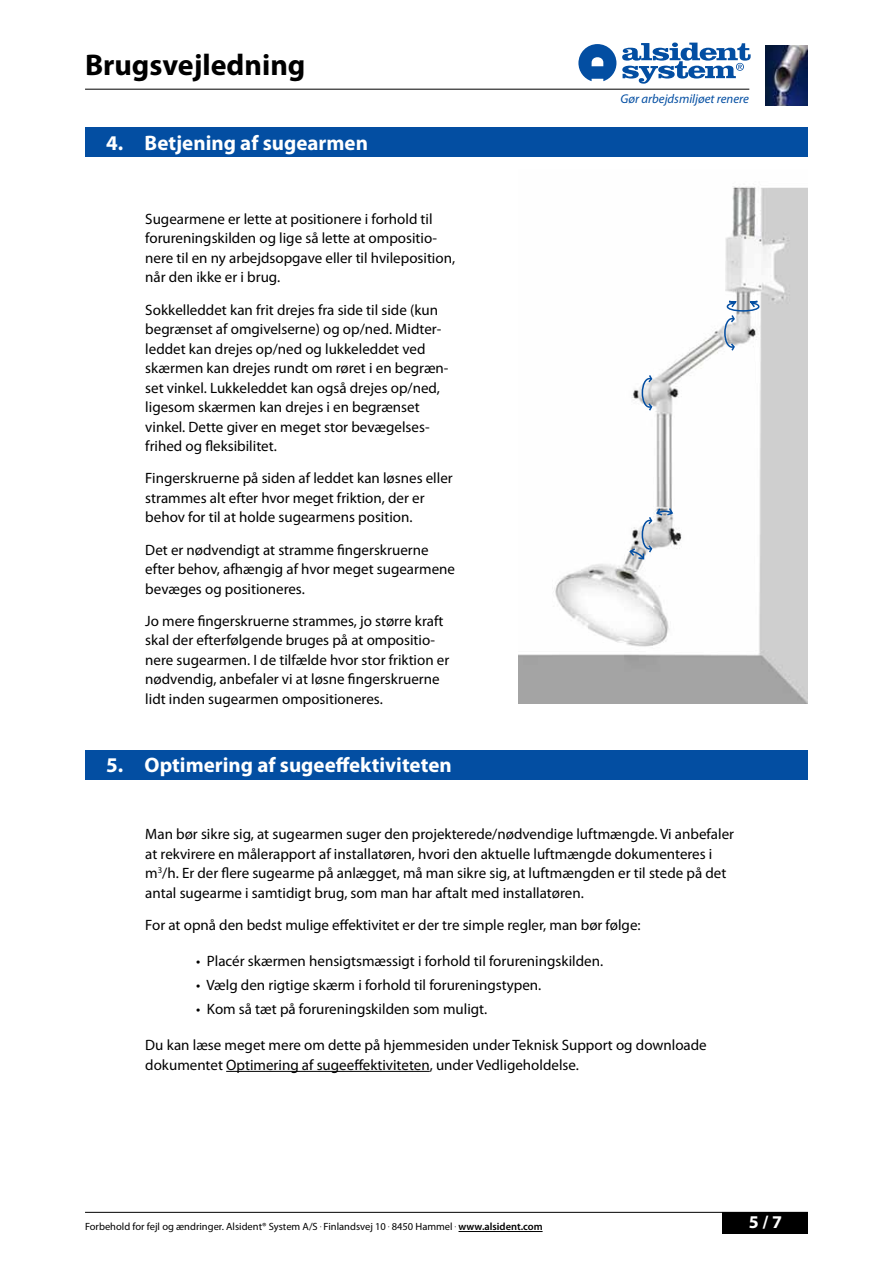
<style>
.page{position:relative;width:893px;height:1263px;background:#fff}
.page>*{position:absolute;margin:0;border:0;box-sizing:border-box;transform-origin:0 0}
.t1{font:700 30px "Myriad Pro";color:#000}
.t2{font:700 21px "Myriad Pro";color:#fff}
.t3{font:700 18px "Myriad Pro";color:#fff}
.t4{font:15px/19.5px "Myriad Pro";color:#000}
.t5{font:italic 12.75px "Myriad Pro";color:#034ea2}
.t6{font:10.5px "Myriad Pro";color:#000}
.s1{font-weight:600}
</style>
<div class="page">
<svg style="left:578px;top:44px;width:38px;height:37px"></svg>
<svg style="left:622px;top:43px;width:129px;height:41px"></svg>
<hr style="left:85px;top:89px;width:664px;height:1px;background:#000">
<img style="left:766px;top:45px;width:42px;height:60px">
<hr style="left:85px;top:1212px;width:723px;height:1px;background:#000">
<div style="left:723px;top:1212px;width:85px;height:21px;background:#000"></div>
<hr style="left:458px;top:1231px;width:85px;height:1px;background:#000">
<hr style="left:226px;top:1071px;width:204px;height:1px;background:#000">
<img style="left:519px;top:186px;width:289px;height:518px">
<svg style="left:641px;top:373px;width:12px;height:39px"></svg>
<svg style="left:723px;top:300px;width:37px;height:52px"></svg>
<svg style="left:628px;top:506px;width:46px;height:54px"></svg>
<div style="left:85px;top:750px;width:723px;height:30px;background:#034ea2"></div>
<div style="left:85px;top:128px;width:723px;height:29px;background:#034ea2"></div>
<h1 class="t1" style="left:85px;top:45px;width:222px">Brugsvejledning</h1>
<h2 class="t2" style="left:106px;top:129px;width:263px">4. Betjening af sugearmen</h2>
<p class="t4" style="left:145px;top:209px;width:311px">Sugearmene er lette at positionere i forhold til forureningskilden og lige så lette at ompositio&shy;nere til en ny arbejdsopgave eller til hvileposition, når den ikke er i brug.</p>
<p class="t4" style="left:145px;top:300px;width:305px">Sokkelleddet kan frit drejes fra side til side (kun begrænset af omgivelserne) og op/ned. Midter&shy;leddet kan drejes op/ned og lukkeleddet ved skærmen kan drejes rundt om røret i en begræn&shy;set vinkel. Lukkeleddet kan også drejes op/ned, ligesom skærmen kan drejes i en begrænset vinkel. Dette giver en meget stor bevægelses&shy;frihed og fleksibilitet.</p>
<p class="t4" style="left:145px;top:468px;width:309px">Fingerskruerne på siden af leddet kan løsnes eller strammes alt efter hvor meget friktion, der er behov for til at holde sugearmens position.</p>
<p class="t4" style="left:145px;top:540px;width:311px">Det er nødvendigt at stramme fingerskruerne efter behov, afhængig af hvor meget sugearmene bevæges og positioneres.</p>
<p class="t4" style="left:145px;top:611px;width:306px">Jo mere fingerskruerne strammes, jo større kraft skal der efterfølgende bruges på at ompositio&shy;nere sugearmen. I de tilfælde hvor stor friktion er nødvendig, anbefaler vi at løsne fingerskruerne lidt inden sugearmen ompositioneres.</p>
<h2 class="t2" style="left:106px;top:751px;width:347px">5. Optimering af sugeeffektiviteten</h2>
<p class="t5" style="left:620px;top:91px;width:130px">Gør arbejdsmiljøet renere</p>
<p class="t4" style="left:145px;top:824px;width:590px">Man bør sikre sig, at sugearmen suger den projekterede/nødvendige luftmængde. Vi anbefaler at rekvirere en målerapport af installatøren, hvori den aktuelle luftmængde dokumenteres i m<sup>3</sup>/h. Er der flere sugearme på anlægget, må man sikre sig, at luftmængden er til stede på det antal sugearme i samtidigt brug, som man har aftalt med installatøren.</p>
<p class="t4" style="left:145px;top:915px;width:497px">For at opnå den bedst mulige effektivitet er der tre simple regler, man bør følge:</p>
<p class="t4" style="left:196px;top:951px;width:408px">• Placér skærmen hensigtsmæssigt i forhold til forureningskilden.</p>
<p class="t4" style="left:196px;top:975px;width:347px">• Vælg den rigtige skærm i forhold til forureningstypen.</p>
<p class="t4" style="left:196px;top:999px;width:292px">• Kom så tæt på forureningskilden som muligt.</p>
<p class="t4" style="left:145px;top:1035px;width:563px">Du kan læse meget mere om dette på hjemmesiden under Teknisk Support og downloade dokumentet Optimering af sugeeffektiviteten, under Vedligeholdelse.</p>
<p class="t6" style="left:85px;top:1220px;width:459px">Forbehold for fejl og ændringer. Alsident® System A/S . Finlandsvej 10 . 8450 Hammel . <span class="s1">www.alsident.com</span></p>
<p class="t3" style="left:749px;top:1210px;width:35px">5 / 7</p>
</div>
